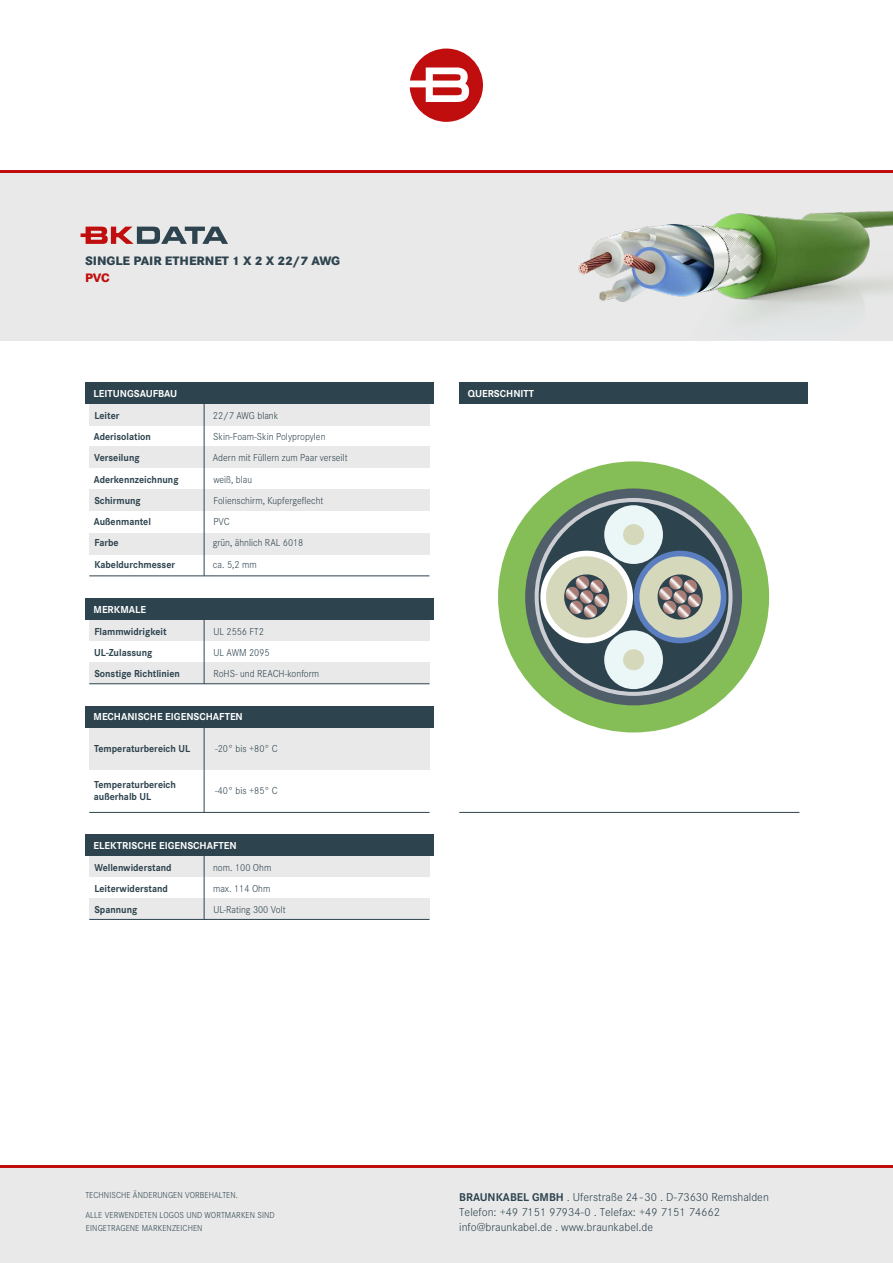
<style>
.page{position:relative;width:893px;height:1263px;background:#fff}
.page>*{position:absolute;margin:0;border:0;box-sizing:border-box;transform-origin:0 0}
.t1{font:800 12.75px "Corporate S";color:#2d434e}
.t2{font:800 12.75px "Corporate S";color:#c00d0e}
.t3{font:300 12px/15px "Corporate S";color:#2d434e}
.t4{font:300 10.5px/21.3px "Corporate S";color:#2d434e;scale:.94 1}
.t5{font:700 10.5px/21.3px "Corporate S";color:#2d434e;scale:.94 1}
.t6{font:700 10.5px "Corporate S";color:#fff}
.t7{font:300 9px/13.5px "Corporate S";letter-spacing:.01em;color:#2d434e;scale:.94 1}
.s1{font-weight:700;font-size:11.7px}
</style>
<div class="page">
<div style="left:0;top:170px;width:893px;height:170px;background:#e9e9e9"></div>
<hr style="left:0;top:170px;width:893px;height:2px;background:#c00d0e">
<div style="left:0;top:1165px;width:893px;height:98px;background:#e9e9e9"></div>
<hr style="left:0;top:1165px;width:893px;height:2px;background:#c00d0e">
<div style="left:89px;top:446px;width:340px;height:22px;background:#e9e9e9"></div>
<div style="left:89px;top:490px;width:340px;height:21px;background:#e9e9e9"></div>
<div style="left:89px;top:533px;width:340px;height:21px;background:#e9e9e9"></div>
<div style="left:89px;top:404px;width:340px;height:21px;background:#e9e9e9"></div>
<hr style="left:204px;top:402px;width:1px;height:174px;background:#2d434e">
<hr style="left:89px;top:576px;width:340px;height:1px;background:#2d434e">
<div style="left:85px;top:383px;width:349px;height:21px;background:#2d434e"></div>
<div style="left:459px;top:383px;width:349px;height:21px;background:#2d434e"></div>
<div style="left:89px;top:662px;width:340px;height:22px;background:#e9e9e9"></div>
<div style="left:89px;top:620px;width:340px;height:21px;background:#e9e9e9"></div>
<hr style="left:204px;top:598px;width:1px;height:86px;background:#2d434e">
<hr style="left:89px;top:683px;width:340px;height:1px;background:#2d434e">
<div style="left:85px;top:598px;width:349px;height:22px;background:#2d434e"></div>
<div style="left:89px;top:727px;width:340px;height:43px;background:#e9e9e9"></div>
<hr style="left:204px;top:706px;width:1px;height:106px;background:#2d434e">
<hr style="left:89px;top:812px;width:340px;height:1px;background:#2d434e">
<hr style="left:459px;top:812px;width:340px;height:1px;background:#2d434e">
<div style="left:85px;top:706px;width:349px;height:21px;background:#2d434e"></div>
<div style="left:89px;top:898px;width:340px;height:21px;background:#e9e9e9"></div>
<div style="left:89px;top:856px;width:340px;height:21px;background:#e9e9e9"></div>
<hr style="left:204px;top:834px;width:1px;height:85px;background:#2d434e">
<hr style="left:89px;top:919px;width:340px;height:1px;background:#2d434e">
<div style="left:85px;top:834px;width:349px;height:22px;background:#2d434e"></div>
<svg style="left:81px;top:227px;width:147px;height:17px"></svg>
<svg style="left:410px;top:49px;width:73px;height:73px"></svg>
<div style="left:498px;top:461px;width:271px;height:271px;background:#85be57;border-radius:50%"></div>
<div style="left:525px;top:488px;width:217px;height:217px;background:#4f5e69;border-radius:50%"></div>
<svg style="left:535px;top:498px;width:197px;height:198px;background:#c3c5cb"></svg>
<div style="left:539px;top:502px;width:189px;height:190px;background:#2d434e;border-radius:50%"></div>
<div style="left:540px;top:551px;width:93px;height:92px;background:#fff;border-radius:50%"></div>
<div style="left:546px;top:556px;width:81px;height:82px;background:#d6d8bc;border-radius:50%"></div>
<svg style="left:564px;top:574px;width:46px;height:46px"></svg>
<div style="left:634px;top:551px;width:92px;height:92px;background:#5a7ebf;border-radius:50%"></div>
<div style="left:639px;top:556px;width:82px;height:82px;background:#d6d8bc;border-radius:50%"></div>
<div style="left:604px;top:505px;width:59px;height:59px;background:#ebf6f6;border-radius:50%"></div>
<svg style="left:623px;top:524px;width:21px;height:21px"></svg>
<div style="left:604px;top:630px;width:59px;height:59px;background:#ebf6f6;border-radius:50%"></div>
<svg style="left:623px;top:649px;width:21px;height:22px"></svg>
<svg style="left:657px;top:574px;width:46px;height:46px"></svg>
<img style="left:532px;top:172px;width:361px;height:150px">
<p class="t1" style="left:85px;top:252px;width:257px">SINGLE PAIR ETHERNET 1 X 2 X 22/7 AWG</p>
<p class="t2" style="left:85px;top:269px;width:26px">PVC</p>
<p class="t6" style="left:94px;top:386px;width:85px">LEITUNGSAUFBAU</p>
<p class="t5" style="left:94px;top:404px;width:92px">Leiter<br>Aderisolation<br>Verseilung<br>Aderkennzeichnung<br>Schirmung<br>Außenmantel<br>Farbe<br>Kabeldurchmesser</p>
<p class="t4" style="left:213px;top:404px;width:145px">22/7 AWG blank<br>Skin-Foam-Skin Polypropylen<br>Adern mit Füllern zum Paar verseilt weiß, blau<br>Folienschirm, Kupfergeflecht<br>PVC<br>grün, ähnlich RAL 6018<br>ca. 5,2 mm</p>
<p class="t6" style="left:94px;top:602px;width:54px">MERKMALE</p>
<p class="t5" style="left:94px;top:620px;width:93px">Flammwidrigkeit<br>UL-Zulassung<br>Sonstige Richtlinien</p>
<p class="t4" style="left:213px;top:620px;width:114px">UL 2556 FT2<br>UL AWM 2095<br>RoHS- und REACH-konform</p>
<p class="t6" style="left:94px;top:710px;width:151px">MECHANISCHE EIGENSCHAFTEN</p>
<p class="t5" style="left:94px;top:737px;width:104px">Temperaturbereich UL</p>
<p class="t5" style="left:94px;top:778px;width:89px;line-height:12px">Temperaturbereich außerhalb UL</p>
<p class="t4" style="left:215px;top:737px;width:68px">-20° bis +80° C</p>
<p class="t4" style="left:215px;top:780px;width:68px">-40° bis +85° C</p>
<p class="t6" style="left:94px;top:838px;width:145px">ELEKTRISCHE EIGENSCHAFTEN</p>
<p class="t5" style="left:94px;top:856px;width:84px">Wellenwiderstand<br>Leiterwiderstand<br>Spannung</p>
<p class="t4" style="left:213px;top:856px;width:79px">nom. 100 Ohm max. 114 Ohm<br>UL-Rating 300 Volt</p>
<p class="t7" style="left:85px;top:1188px;width:164px">TECHNISCHE ÄNDERUNGEN VORBEHALTEN.</p>
<p class="t7" style="left:86px;top:1208px;width:203px">ALLE VERWENDETEN LOGOS UND WORTMARKEN SIND<br>EINGETRAGENE MARKENZEICHEN</p>
<p class="t6" style="left:468px;top:386px;width:68px">QUERSCHNITT</p>
<p class="t3" style="left:459px;top:1189px;width:311px"><span class="s1">BRAUNKABEL GMBH</span> . Uferstraße 24 - 30 . D-73630 Remshalden<br>Telefon: +49 7151 97934-0 . Telefax: +49 7151 74662 info@braunkabel.de . www.braunkabel.de</p>
</div>
